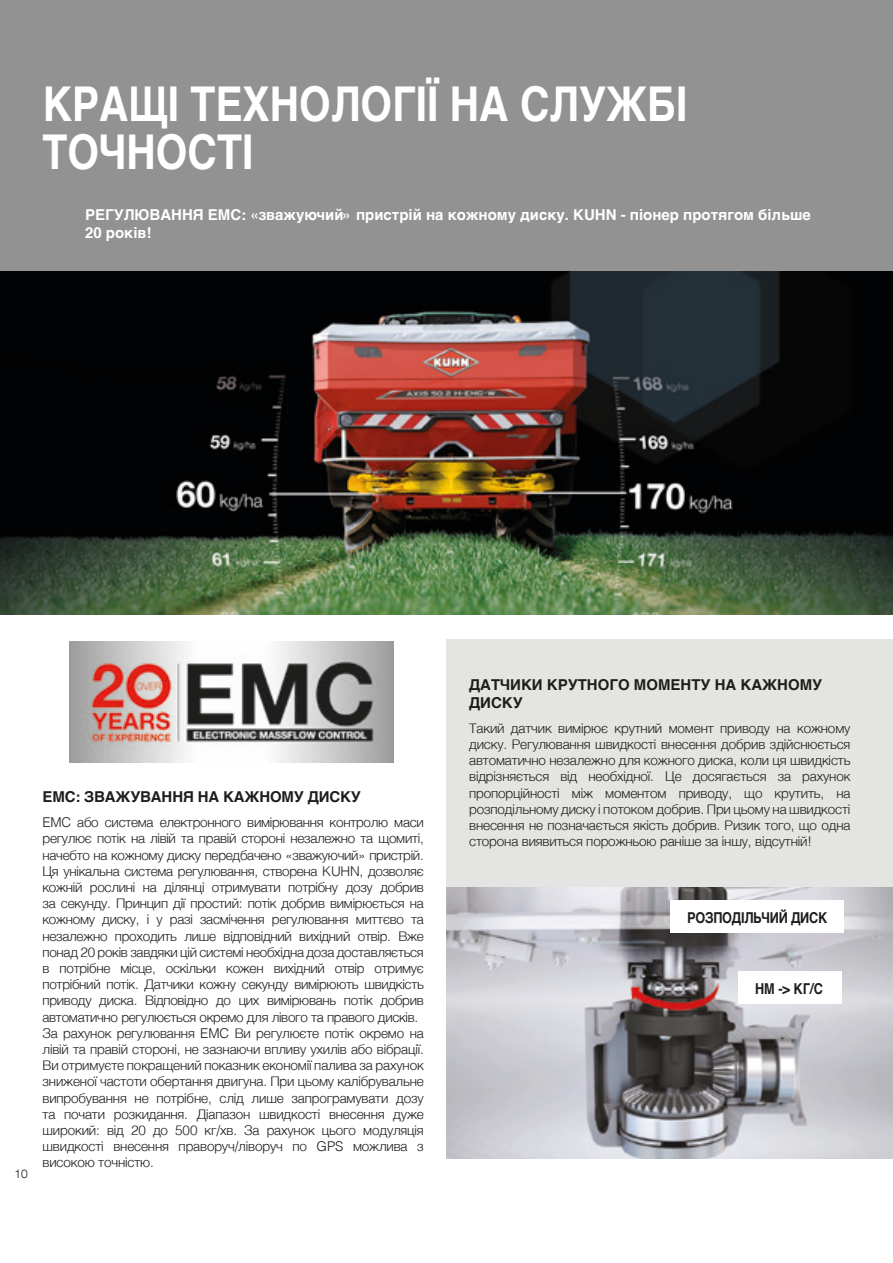
<style>
.page{position:relative;width:893px;height:1263px;background:#fff}
.page>*{position:absolute;margin:0;border:0;box-sizing:border-box;transform-origin:0 0}
.t1{font:700 48px/48px "Helvetica";color:#fff;scale:.85 1}
.t2{font:700 15px/18px "Helvetica";color:#fff}
.t3{font:700 15px/18px "Helvetica";letter-spacing:-.01em;color:#1d1d1b}
.t4{font:700 15px "Helvetica";letter-spacing:-.01em;color:#1d1d1b;scale:.85 1}
.t5{font:300 13.5px/16.2px "Helvetica";letter-spacing:-.02em;color:#1d1d1b;text-align:justify}
.t6{font:300 12px "Helvetica Neue LT Com";color:#1d1d1b}
</style>
<div class="page">
<img style="left:0;top:271px;width:893px;height:343px">
<img style="left:70px;top:642px;width:324px;height:121px">
<img style="left:446px;top:887px;width:447px;height:272px">
<div style="left:738px;top:971px;width:103px;height:32px;background:#fff"></div>
<div style="left:670px;top:900px;width:174px;height:33px;background:#fff"></div>
<div style="left:446px;top:639px;width:447px;height:248px;background:#e4e4e3"></div>
<div style="left:0;top:0;width:893px;height:271px;background:#939292"></div>
<h1 class="t1" style="left:43px;top:81px;width:760px">КРАЩІ ТЕХНОЛОГІЇ НА СЛУЖБІ<br>ТОЧНОСТІ</h1>
<p class="t2" style="left:85px;top:206px;width:727px">РЕГУЛЮВАННЯ EMC: «зважуючий» пристрій на кожному диску. KUHN - піонер протягом більше<br>20 років!</p>
<p class="t6" style="left:15px;top:1166px;width:15px">10</p>
<p class="t3" style="left:43px;top:788px;width:320px">EMC: ЗВАЖУВАННЯ НА КАЖНОМУ ДИСКУ</p>
<p class="t5" style="left:43px;top:813px;width:383px;text-align:left">EMC або система електронного вимірювання контролю маси регулює потік на лівій та правій стороні незалежно та щомиті, начебто на кожному диску передбачено «зважуючий» пристрій.<br>Ця унікальна система регулювання, створена KUHN, дозволяє кожній рослині на ділянці отримувати потрібну дозу добрив за секунду. Принцип дії простий: потік добрив вимірюється на кожному диску, і у разі засмічення регулювання миттєво та незалежно проходить лише відповідний вихідний отвір. Вже понад 20 років завдяки цій системі необхідна доза доставляється в потрібне місце, оскільки кожен вихідний отвір отримує потрібний потік. Датчики кожну секунду вимірюють швидкість приводу диска. Відповідно до цих вимірювань потік добрив автоматично регулюється окремо для лівого та правого дисків.<br>За рахунок регулювання EMC Ви регулюєте потік окремо на лівій та правій стороні, не зазнаючи впливу ухилів або вібрації.<br>Ви отримуєте покращений показник економії палива за рахунок зниженої частоти обертання двигуна. При цьому калібрувальне випробування не потрібне, слід лише запрограмувати дозу та почати розкидання. Діапазон швидкості внесення дуже широкий: від 20 до 500 кг/хв. За рахунок цього модуляція швидкості внесення праворуч/ліворуч по GPS можлива з високою точністю.</p>
<p class="t3" style="left:469px;top:676px;width:355px">ДАТЧИКИ КРУТНОГО МОМЕНТУ НА КАЖНОМУ<br>ДИСКУ</p>
<p class="t5" style="left:469px;top:719px;width:383px">Такий датчик вимірює крутний момент приводу на кожному диску. Регулювання швидкості внесення добрив здійснюється автоматично незалежно для кожного диска, коли ця швидкість відрізняється від необхідної. Це досягається за рахунок пропорційності між моментом приводу, що крутить, на розподільному диску і потоком добрив. При цьому на швидкості внесення не позначається якість добрив. Ризик того, що одна сторона виявиться порожньою раніше за іншу, відсутній!</p>
<p class="t4" style="left:687px;top:905px;width:166px">РОЗПОДІЛЬЧИЙ ДИСК</p>
<p class="t4" style="left:755px;top:976px;width:81px">НМ -&gt; КГ/С</p>
</div>
